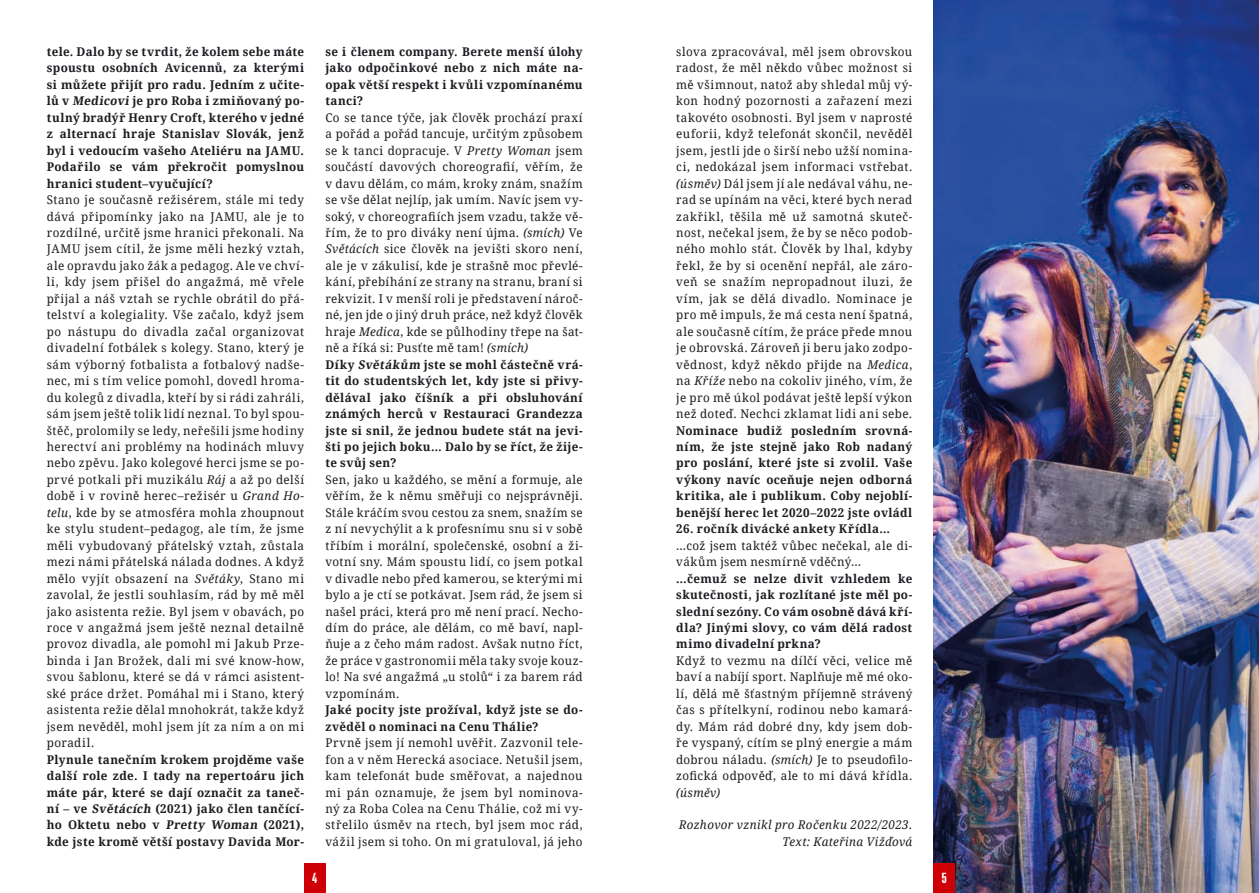
<style>
.page{position:relative;width:1259px;height:893px;background:#fff}
.page>*{position:absolute;margin:0;border:0;box-sizing:border-box;transform-origin:0 0}
.t1{font:500 15px "Mongoose";color:#fff;scale:1.1 1}
.t2{font:12px/16.5px "Droid Serif";letter-spacing:.035em;color:#1b1c20;text-align:justify}
.t3{font:700 12px/16.5px "Droid Serif";letter-spacing:.03em;color:#1b1c20;text-align:justify}
.t4{font:italic 12px/16.5px "Droid Serif";letter-spacing:.03em;color:#1b1c20;text-align:right}
.s1{font-style:italic}
.s2{font-weight:700}
</style>
<div class="page">
<img style="left:933px;top:0;width:326px;height:893px">
<div style="left:304px;top:863px;width:21px;height:30px;background:#ce0006"></div>
<div style="left:933px;top:863px;width:22px;height:30px;background:#ce0006"></div>
<p class="t3" style="left:47px;top:43px;width:259px">tele. Dalo by se tvrdit, že kolem sebe máte spoustu osobních Avicennů, za kterými si můžete přijít pro radu. Jedním z učite&shy;lů v Medicovi je pro Roba i zmiňovaný po&shy;tulný bradýř Henry Croft, kterého v jedné z alternací hraje Stanislav Slovák, jenž byl i vedoucím vašeho Ateliéru na JAMU.<br>Podařilo se vám překročit pomyslnou hranici student–vyučující?</p>
<p class="t2" style="left:47px;top:191px;width:259px">Stano je současně režisérem, stále mi tedy dává připomínky jako na JAMU, ale je to rozdílné, určitě jsme hranici překonali. Na JAMU jsem cítil, že jsme měli hezký vztah, ale opravdu jako žák a pedagog. Ale ve chví&shy;li, kdy jsem přišel do angažmá, mě vřele přijal a náš vztah se rychle obrátil do přá&shy;telství a kolegiality. Vše začalo, když jsem po nástupu do divadla začal organizovat divadelní fotbálek s kolegy. Stano, který je sám výborný fotbalista a fotbalový nadše&shy;nec, mi s tím velice pomohl, dovedl hroma&shy;du kolegů z divadla, kteří by si rádi zahráli, sám jsem ještě tolik lidí neznal. To byl spou&shy;štěč, prolomily se ledy, neřešili jsme hodiny herectví ani problémy na hodinách mluvy nebo zpěvu. Jako kolegové herci jsme se po&shy;prvé potkali při muzikálu <span class="s1">Ráj</span> a až po delší době i v rovině herec–režisér u <span class="s1">Grand Ho&shy;telu</span>, kde by se atmosféra mohla zhoupnout ke stylu student–pedagog, ale tím, že jsme měli vybudovaný přátelský vztah, zůstala mezi námi přátelská nálada dodnes. A když mělo vyjít obsazení na <span class="s1">Světáky</span>, Stano mi zavolal, že jestli souhlasím, rád by mě měl jako asistenta režie. Byl jsem v obavách, po roce v angažmá jsem ještě neznal detailně provoz divadla, ale pomohl mi Jakub Prze&shy;binda i Jan Brožek, dali mi své know-how, svou šablonu, které se dá v rámci asistent&shy;ské práce držet. Pomáhal mi i Stano, který asistenta režie dělal mnohokrát, takže když jsem nevěděl, mohl jsem jít za ním a on mi poradil.</p>
<p class="t3" style="left:47px;top:751px;width:259px">Plynule tanečním krokem projděme vaše další role zde. I tady na repertoáru jich máte pár, které se dají označit za taneč&shy;ní – ve Světácích (2021) jako člen tančící&shy;ho Oktetu nebo v Pretty Woman (2021), kde jste kromě větší postavy Davida Mor-</p>
<p class="t3" style="left:325px;top:43px;width:259px">se i členem company. Berete menší úlohy jako odpočinkové nebo z nich máte na&shy;opak větší respekt i kvůli vzpomínanému tanci?</p>
<p class="t2" style="left:325px;top:109px;width:259px;text-align:left">Co se tance týče, jak člověk prochází praxí a pořád a pořád tancuje, určitým způsobem se k tanci dopracuje. V <span class="s1">Pretty Woman</span> jsem součástí davových choreografií, věřím, že v davu dělám, co mám, kroky znám, snažím se vše dělat nejlíp, jak umím. Navíc jsem vy&shy;soký, v choreografiích jsem vzadu, takže vě&shy;řím, že to pro diváky není újma. <span class="s1">(smích)</span> Ve <span class="s1">Světácích</span> sice člověk na jevišti skoro není, ale je v zákulisí, kde je strašně moc převlé&shy;kání, přebíhání ze strany na stranu, braní si rekvizit. I v menší roli je představení nároč&shy;né, jen jde o jiný druh práce, než když člověk hraje <span class="s1">Medica</span>, kde se půlhodiny třepe na šat&shy;ně a říká si: Pusťte mě tam! <span class="s1">(smích)<br></span><span class="s2">Díky Světákům jste se mohl částečně vrá&shy;tit do studentských let, kdy jste si přivy&shy;dělával jako číšník a při obsluhování známých herců v Restauraci Grandezza jste si snil, že jednou budete stát na jevi&shy;šti po jejich boku… Dalo by se říct, že žije&shy;te svůj sen?</span></p>
<p class="t2" style="left:325px;top:471px;width:259px">Sen, jako u každého, se mění a formuje, ale věřím, že k němu směřuji co nejsprávněji.<br>Stále kráčím svou cestou za snem, snažím se z ní nevychýlit a k profesnímu snu si v sobě tříbím i morální, společenské, osobní a ži&shy;votní sny. Mám spoustu lidí, co jsem potkal v divadle nebo před kamerou, se kterými mi bylo a je ctí se potkávat. Jsem rád, že jsem si našel práci, která pro mě není prací. Necho&shy;dím do práce, ale dělám, co mě baví, napl&shy;ňuje a z čeho mám radost. Avšak nutno říct, že práce v gastronomii měla taky svoje kouz&shy;lo! Na své angažmá „u stolů“ i za barem rád vzpomínám.</p>
<p class="t3" style="left:325px;top:701px;width:259px">Jaké pocity jste prožíval, když jste se do&shy;zvěděl o nominaci na Cenu Thálie?</p>
<p class="t2" style="left:325px;top:734px;width:259px">Prvně jsem jí nemohl uvěřit. Zazvonil tele&shy;fon a v něm Herecká asociace. Netušil jsem, kam telefonát bude směřovat, a najednou mi pán oznamuje, že jsem byl nominova&shy;ný za Roba Colea na Cenu Thálie, což mi vy&shy;střelilo úsměv na rtech, byl jsem moc rád, vážil jsem si toho. On mi gratuloval, já jeho</p>
<p class="t2" style="left:676px;top:43px;width:238px">slova zpracovával, měl jsem obrovskou radost, že měl někdo vůbec možnost si mě všimnout, natož aby shledal můj vý&shy;kon hodný pozornosti a zařazení mezi takovéto osobnosti. Byl jsem v naprosté euforii, když telefonát skončil, nevěděl jsem, jestli jde o širší nebo užší nomina&shy;ci, nedokázal jsem informaci vstřebat. <span class="s1">(úsměv)</span> Dál jsem jí ale nedával váhu, ne&shy;rad se upínám na věci, které bych nerad zakřikl, těšila mě už samotná skuteč&shy;nost, nečekal jsem, že by se něco podob&shy;ného mohlo stát. Člověk by lhal, kdyby řekl, že by si ocenění nepřál, ale záro&shy;veň se snažím nepropadnout iluzi, že vím, jak se dělá divadlo. Nominace je pro mě impuls, že má cesta není špatná, ale současně cítím, že práce přede mnou je obrovská. Zároveň ji beru jako zodpo&shy;vědnost, když někdo přijde na <span class="s1">Medica</span>, na <span class="s1">Kříže</span> nebo na cokoliv jiného, vím, že je pro mě úkol podávat ještě lepší výkon než doteď. Nechci zklamat lidi ani sebe.</p>
<p class="t3" style="left:676px;top:422px;width:238px">Nominace budiž posledním srovná&shy;ním, že jste stejně jako Rob nadaný pro poslání, které jste si zvolil. Vaše výkony navíc oceňuje nejen odborná kritika, ale i publikum. Coby nejoblí&shy;benější herec let 2020–2022 jste ovládl</p>
<p class="t3" style="left:676px;top:520px;width:215px">26. ročník divácké ankety Křídla…</p>
<p class="t2" style="left:676px;top:537px;width:237px">…což jsem taktéž vůbec nečekal, ale di&shy;vákům jsem nesmírně vděčný…</p>
<p class="t3" style="left:676px;top:570px;width:237px">…čemuž se nelze divit vzhledem ke skutečnosti, jak rozlítané jste měl po&shy;slední sezóny. Co vám osobně dává kří&shy;dla? Jinými slovy, co vám dělá radost mimo divadelní prkna?</p>
<p class="t2" style="left:676px;top:652px;width:237px">Když to vezmu na dílčí věci, velice mě baví a nabíjí sport. Naplňuje mě mé oko&shy;lí, dělá mě šťastným příjemně strávený čas s přítelkyní, rodinou nebo kamará&shy;dy. Mám rád dobré dny, kdy jsem dob&shy;ře vyspaný, cítím se plný energie a mám dobrou náladu. <span class="s1">(smích)</span> Je to pseudofilo&shy;zofická odpověď, ale to mi dává křídla.</p>
<p class="t4" style="left:676px;top:784px;width:45px">(úsměv)</p>
<p class="t4" style="left:679px;top:817px;width:235px">Rozhovor vznikl pro Ročenku 2022/2023.<br>Text: Kateřina Vižďová</p>
<p class="t1" style="left:312px;top:869px;width:6px">4</p>
<p class="t1" style="left:941px;top:869px;width:6px">5</p>
</div>
